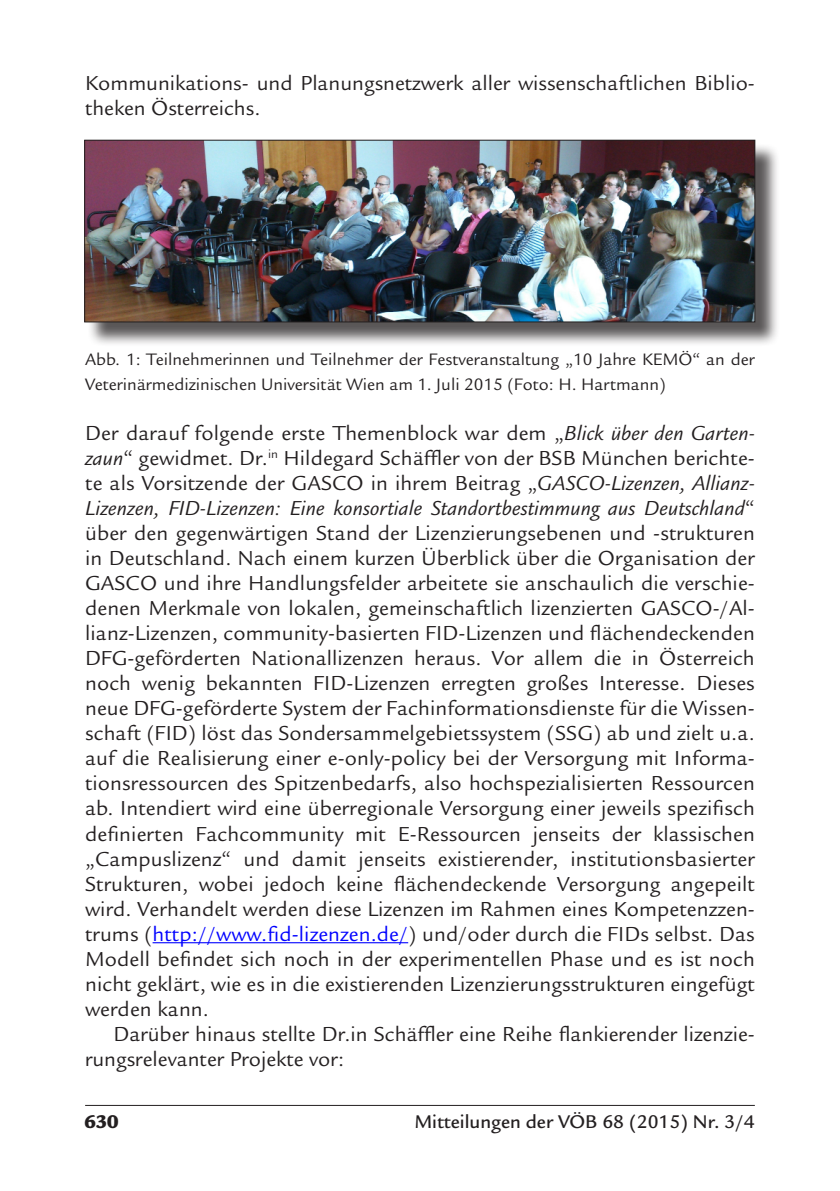
<style>
.page{position:relative;width:840px;height:1191px;background:#fff}
.page>*{position:absolute;margin:0;border:0;box-sizing:border-box;transform-origin:0 0}
.Absatz_nicht_eingerü{font:22px/25px "Legacy Sans";letter-spacing:.005em;color:#231f20;text-align:justify}
.Absatz_eingerückt{font:22px/25px "Legacy Sans";color:#231f20}
.t1{font:500 20px "Legacy Sans";color:#231f20}
.t2{font:900 20px "Legacy Sans";color:#231f20}
.Absatz_nicht_eingerü-2{font:18px/25px "Legacy Sans";color:#231f20}
.s1{font-style:italic}
.s2{color:#00f}
</style>
<div class="page">
<hr style="left:85px;top:1105px;width:669px;height:1px;background:#231f20">
<hr style="left:152px;top:942px;width:256px;height:1px;background:#00f">
<div style="left:87px;top:143px;width:692px;height:204px;background:#231f20;opacity:.75"></div>
<img style="left:86px;top:142px;width:666px;height:178px">
<div style="left:84px;top:140px;width:670px;height:182px;border:1px solid #231f20"></div>
<p class="Absatz_eingerückt" style="left:85px;top:71px;width:670px">Kommunikations- und Planungsnetzwerk aller wissenschaftlichen Biblio&shy;theken Österreichs.</p>
<p class="Absatz_nicht_eingerü-2" style="left:85px;top:347px;width:670px">Abb. 1: Teilnehmerinnen und Teilnehmer der Festveranstaltung „10 Jahre KEMÖ“ an der<br>Veterinärmedizinischen Universität Wien am 1. Juli 2015 (Foto: H. Hartmann)</p>
<p class="Absatz_nicht_eingerü" style="left:85px;top:421px;width:671px">Der darauf folgende erste Themenblock war dem „<span class="s1">Blick über den Garten&shy;zaun</span>“ gewidmet. Dr.<sup>in</sup> Hildegard Schäffler von der BSB München berichte&shy;te als Vorsitzende der GASCO in ihrem Beitrag „<span class="s1">GASCO-Lizenzen, Allianz-Lizenzen, FID-Lizenzen: Eine konsortiale Standortbestimmung aus Deutschland</span>“ über den gegenwärtigen Stand der Lizenzierungsebenen und -strukturen in Deutschland. Nach einem kurzen Überblick über die Organisation der GASCO und ihre Handlungsfelder arbeitete sie anschaulich die verschie&shy;denen Merkmale von lokalen, gemeinschaftlich lizenzierten GASCO-/Al&shy;lianz-Lizenzen, community-basierten FID-Lizenzen und flächendeckenden DFG-geförderten Nationallizenzen heraus. Vor allem die in Österreich noch wenig bekannten FID-Lizenzen erregten großes Interesse. Dieses neue DFG-geförderte System der Fachinformationsdienste für die Wissen&shy;schaft (FID) löst das Sondersammelgebietssystem (SSG) ab und zielt u.a. auf die Realisierung einer e-only-policy bei der Versorgung mit Informa&shy;tionsressourcen des Spitzenbedarfs, also hochspezialisierten Ressourcen ab. Intendiert wird eine überregionale Versorgung einer jeweils spezifisch definierten Fachcommunity mit E-Ressourcen jenseits der klassischen „Campuslizenz“ und damit jenseits existierender, institutionsbasierter Strukturen, wobei jedoch keine flächendeckende Versorgung angepeilt wird. Verhandelt werden diese Lizenzen im Rahmen eines Kompetenzzen&shy;trums (<span class="s2">http://www.fid-lizenzen.de/</span>) und/oder durch die FIDs selbst. Das Modell befindet sich noch in der experimentellen Phase und es ist noch nicht geklärt, wie es in die existierenden Lizenzierungsstrukturen eingefügt werden kann.</p>
<p class="Absatz_eingerückt" style="left:85px;top:1021px;width:670px;text-indent:28px">Darüber hinaus stellte Dr.in Schäffler eine Reihe flankierender lizenzie&shy;rungsrelevanter Projekte vor:</p>
<p class="t2" style="left:84px;top:1110px;width:36px">630</p>
<p class="t1" style="left:414px;top:1110px;width:341px">Mitteilungen der VÖB 68 (2015) Nr. 3/4</p>
</div>
